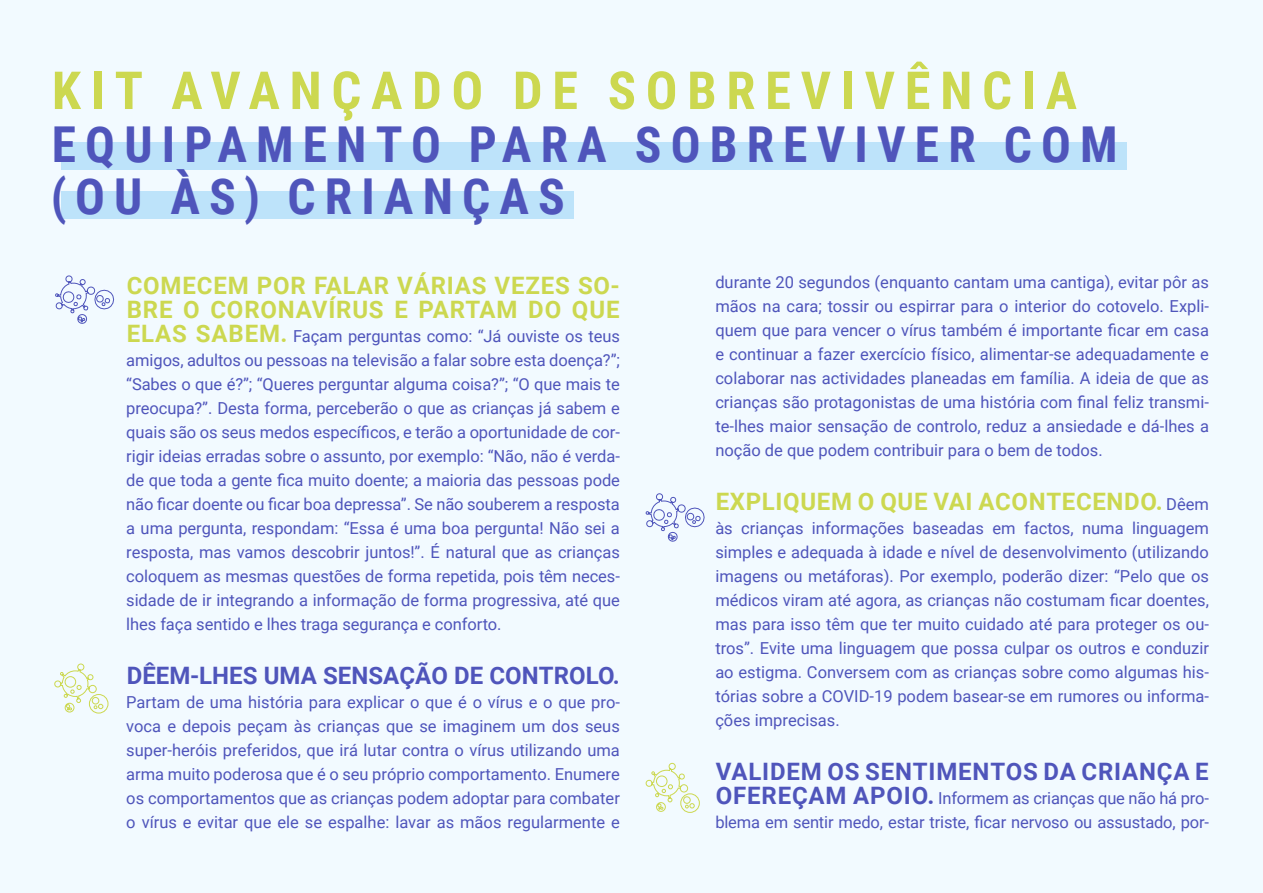
<style>
.page{position:relative;width:1263px;height:893px;background:#f2faff}
.page>*{position:absolute;margin:0;border:0;box-sizing:border-box;transform-origin:0 0}
.t1{font:700 52.5px "Roboto Condensed";letter-spacing:.185em;color:#ccd850}
.t2{font:700 49.5px/52.5px "Roboto Condensed";letter-spacing:.185em;color:#4f55bb}
.t3{font:700 24px/24px "Roboto";letter-spacing:.035em;color:#ccd850}
.t4{font:700 24px "Roboto";letter-spacing:.005em;color:#4f55bb}
.t5{font:700 24px "Roboto";letter-spacing:.035em;color:#4f55bb}
.t6{font:16.5px/24px "Roboto";color:#4f55bb;text-align:justify}
.s1{font-weight:700;font-size:24px;color:#ccd850}
.s2{font-weight:400;font-size:16.5px;color:#4f55bb}
.s3{font-weight:700;font-size:24px}
</style>
<div class="page">
<svg style="left:54px;top:663px;width:55px;height:51px"></svg>
<svg style="left:645px;top:763px;width:55px;height:50px"></svg>
<svg style="left:55px;top:275px;width:60px;height:49px"></svg>
<svg style="left:645px;top:493px;width:60px;height:49px"></svg>
<div style="left:61px;top:142px;width:1066px;height:28px;background:#bde3fa"></div>
<div style="left:61px;top:192px;width:513px;height:27px;background:#bde3fa"></div>
<h1 class="t1" style="left:52px;top:54px;width:1027px">KIT AVANÇADO DE SOBREVIVÊNCIA</h1>
<h2 class="t2" style="left:51px;top:116px;width:1068px">EQUIPAMENTO PARA SOBREVIVER COM (OU ÀS) CRIANÇAS</h2>
<h3 class="t3" style="left:127px;top:273px;width:495px">COMECEM POR FALAR VÁRIAS VEZES SO-<br>BRE O CORONAVÍRUS E PARTAM DO QUE</h3>
<p class="t6" style="left:126px;top:324px;width:495px"><span class="s1">ELAS SABEM.</span> Façam perguntas como: “Já ouviste os teus amigos, adultos ou pessoas na televisão a falar sobre esta doença?”; “Sabes o que é?”; “Queres perguntar alguma coisa?”; “O que mais te preocupa?”. Desta forma, perceberão o que as crianças já sabem e quais são os seus medos específicos, e terão a oportunidade de cor&shy;rigir ideias erradas sobre o assunto, por exemplo: “Não, não é verda&shy;de que toda a gente fica muito doente; a maioria das pessoas pode não ficar doente ou ficar boa depressa”. Se não souberem a resposta a uma pergunta, respondam: “Essa é uma boa pergunta! Não sei a resposta, mas vamos descobrir juntos!”. É natural que as crianças coloquem as mesmas questões de forma repetida, pois têm neces&shy;sidade de ir integrando a informação de forma progressiva, até que lhes faça sentido e lhes traga segurança e conforto.</p>
<h3 class="t4" style="left:127px;top:659px;width:495px">DÊEM-LHES UMA SENSAÇÃO DE CONTROLO.</h3>
<p class="t6" style="left:126px;top:690px;width:495px">Partam de uma história para explicar o que é o vírus e o que pro&shy;voca e depois peçam às crianças que se imaginem um dos seus super-heróis preferidos, que irá lutar contra o vírus utilizando uma arma muito poderosa que é o seu próprio comportamento. Enumere os comportamentos que as crianças podem adoptar para combater o vírus e evitar que ele se espalhe: lavar as mãos regularmente e</p>
<p class="t6" style="left:715px;top:270px;width:495px">durante 20 segundos (enquanto cantam uma cantiga), evitar pôr as mãos na cara; tossir ou espirrar para o interior do cotovelo. Expli&shy;quem que para vencer o vírus também é importante ficar em casa e continuar a fazer exercício físico, alimentar-se adequadamente e colaborar nas actividades planeadas em família. A ideia de que as crianças são protagonistas de uma história com final feliz transmi&shy;te-lhes maior sensação de controlo, reduz a ansiedade e dá-lhes a noção de que podem contribuir para o bem de todos.</p>
<h3 class="t3" style="left:716px;top:489px;width:495px">EXPLIQUEM O QUE VAI ACONTECENDO. <span class="s2">Dêem</span></h3>
<p class="t6" style="left:715px;top:516px;width:495px">às crianças informações baseadas em factos, numa linguagem simples e adequada à idade e nível de desenvolvimento (utilizando imagens ou metáforas). Por exemplo, poderão dizer: “Pelo que os médicos viram até agora, as crianças não costumam ficar doentes, mas para isso têm que ter muito cuidado até para proteger os ou&shy;tros”. Evite uma linguagem que possa culpar os outros e conduzir ao estigma. Conversem com as crianças sobre como algumas his&shy;tórias sobre a COVID-19 podem basear-se em rumores ou informa&shy;ções imprecisas.</p>
<h3 class="t5" style="left:716px;top:755px;width:494px">VALIDEM OS SENTIMENTOS DA CRIANÇA E</h3>
<p class="t6" style="left:715px;top:786px;width:495px"><span class="s3">OFEREÇAM APOIO.</span> Informem as crianças que não há pro&shy;blema em sentir medo, estar triste, ficar nervoso ou assustado, por-</p>
</div>
